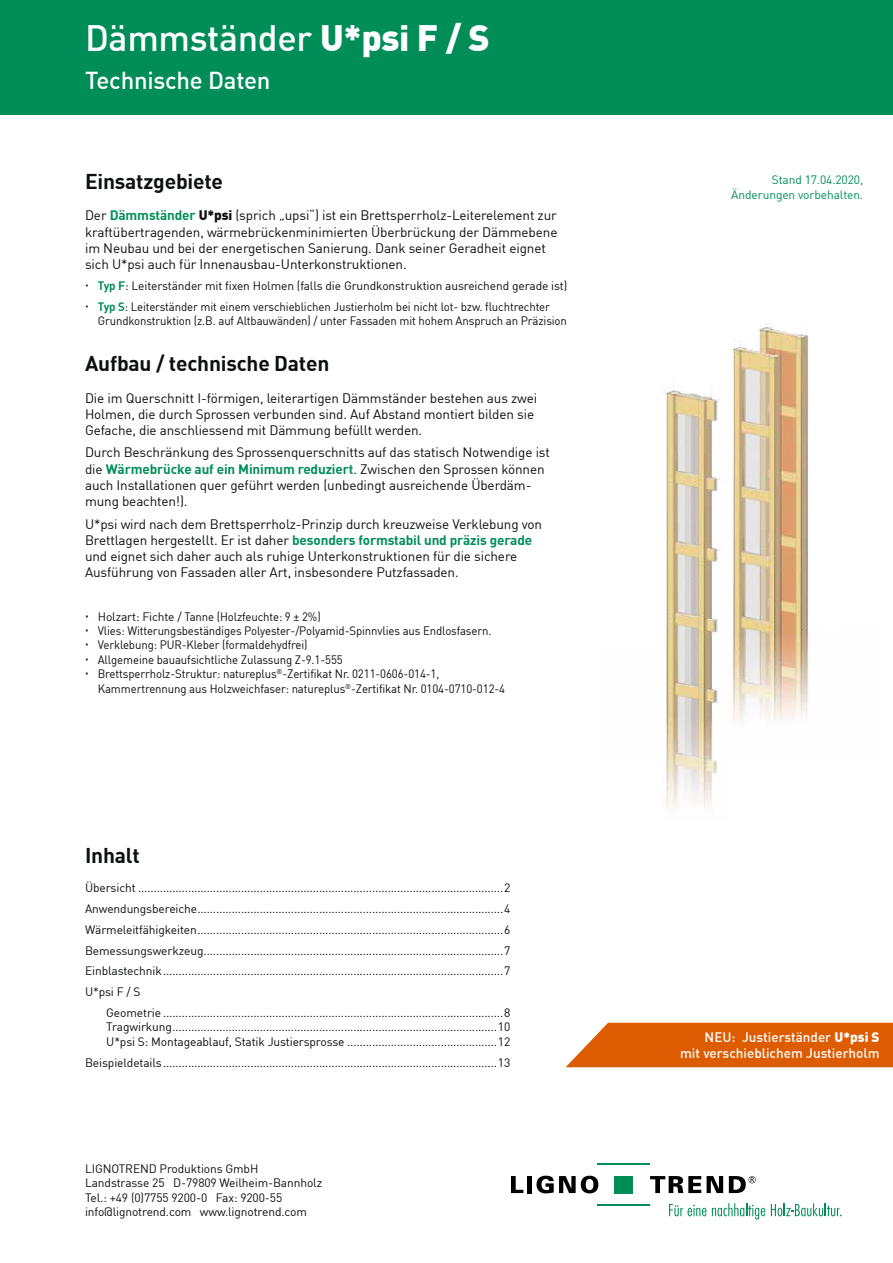
<style>
.page{position:relative;width:893px;height:1263px;background:#fff}
.page>*{position:absolute;margin:0;border:0;box-sizing:border-box;transform-origin:0 0}
.t1{font:500 36px "DIN";letter-spacing:-.01em;color:#fff}
.t2{font:500 24px "DIN";letter-spacing:-.01em;color:#fff}
.t3{font:700 21px "DIN";letter-spacing:-.01em;color:#0c100e}
.t4{font:13.5px/16.2px "DIN";letter-spacing:-.01em;color:#0c100e}
.t5{font:500 13.5px/16.2px "DIN";color:#fff;text-align:right}
.t6{font:12px/14.4px "DIN";letter-spacing:-.01em;color:#0c100e}
.t7{font:12px "DIN";letter-spacing:-.01em;color:#0c100e;scale:.95 1}
.t8{font:12px/14.4px "DIN";letter-spacing:-.01em;color:#008d58;text-align:right}
.s1{font-weight:900}
.s2{font-weight:700;color:#008d58}
</style>
<div class="page">
<img style="left:732px;top:323px;width:77px;height:397px">
<img style="left:663px;top:385px;width:58px;height:424px">
<div style="left:0;top:0;width:893px;height:115px;background:#008d58"></div>
<div style="left:566px;top:1023px;width:327px;height:44px;background:#de5c00"></div>
<svg style="left:511px;top:1176px;width:12px;height:17px"></svg>
<div style="left:527px;top:1176px;width:5px;height:17px;background:#000"></div>
<svg style="left:536px;top:1175px;width:62px;height:18px"></svg>
<svg style="left:650px;top:1176px;width:51px;height:17px"></svg>
<svg style="left:707px;top:1176px;width:16px;height:17px"></svg>
<hr style="left:597px;top:1163px;width:53px;height:2px;background:#008d58">
<hr style="left:597px;top:1204px;width:53px;height:2px;background:#008d58">
<div style="left:615px;top:1176px;width:18px;height:17px;background:#008d58"></div>
<svg style="left:729px;top:1176px;width:27px;height:17px"></svg>
<svg style="left:669px;top:1204px;width:37px;height:12px"></svg>
<svg style="left:712px;top:1203px;width:53px;height:16px"></svg>
<svg style="left:771px;top:1203px;width:71px;height:13px"></svg>
<h1 class="t1" style="left:85px;top:15px;width:406px">Dämmständer <span class="s1">U*psi F / S</span></h1>
<h2 class="t2" style="left:85px;top:65px;width:187px">Technische Daten</h2>
<h3 class="t3" style="left:85px;top:168px;width:139px">Einsatzgebiete</h3>
<p class="t4" style="left:85px;top:207px;width:474px">Der <span class="s2">Dämmständer</span> <span class="s1">U*psi</span> (sprich „upsi“) ist ein Brettsperrholz-Leiterelement zur kraftübertragenden, wärmebrückenminimierten Überbrückung der Dämmebene im Neubau und bei der energetischen Sanierung. Dank seiner Geradheit eignet sich U*psi auch für Innenausbau-Unterkonstruktionen.</p>
<p class="t6" style="left:98px;top:275px;width:471px;line-height:20.9px"><span class="s2">Typ F</span>: Leiterständer mit fixen Holmen (falls die Grundkonstruktion ausreichend gerade ist)<br><span class="s2">Typ S</span>: Leiterständer mit einem verschieblichen Justierholm bei nicht lot- bzw. fluchtrechter</p>
<p class="t7" style="left:98px;top:313px;width:495px">Grundkonstruktion (z.B. auf Altbauwänden) / unter Fassaden mit hohem Anspruch an Präzision</p>
<h3 class="t3" style="left:85px;top:350px;width:246px">Aufbau / technische Daten</h3>
<p class="t4" style="left:85px;top:389px;width:454px">Die im Querschnitt I-förmigen, leiterartigen Dämmständer bestehen aus zwei<br>Holmen, die durch Sprossen verbunden sind. Auf Abstand montiert bilden sie<br>Gefache, die anschliessend mit Dämmung befüllt werden.</p>
<p class="t4" style="left:85px;top:444px;width:466px">Durch Beschränkung des Sprossenquerschnitts auf das statisch Notwendige ist die <span class="s2">Wärmebrücke auf ein Minimum reduziert</span>. Zwischen den Sprossen können auch Installationen quer geführt werden (unbedingt ausreichende Überdäm&shy;mung beachten!).</p>
<p class="t4" style="left:85px;top:515px;width:459px">U*psi wird nach dem Brettsperrholz-Prinzip durch kreuzweise Verklebung von Brettlagen hergestellt. Er ist daher <span class="s2">besonders formstabil und präzis gerade </span>und eignet sich daher auch als ruhige Unterkonstruktionen für die sichere Ausführung von Fassaden aller Art, insbesondere Putzfassaden.</p>
<p class="t6" style="left:98px;top:609px;width:409px">Holzart: Fichte / Tanne (Holzfeuchte: 9 ± 2%)<br>Vlies: Witterungsbeständiges Polyester-/Polyamid-Spinnvlies aus Endlosfasern.<br>Verklebung: PUR-Kleber (formaldehydfrei)<br>Allgemeine bauaufsichtliche Zulassung Z-9.1-555<br>Brettsperrholz-Struktur: natureplus<sup>®</sup>-Zertifikat Nr. 0211-0606-014-1, Kammertrennung aus Holzweichfaser: natureplus<sup>®</sup>-Zertifikat Nr. 0104-0710-012-4</p>
<h3 class="t3" style="left:85px;top:842px;width:56px">Inhalt</h3>
<p class="t6" style="left:85px;top:877px;width:427px;line-height:20.9px;text-align:justify">Übersicht .....................................................................................................................2<br>Anwendungsbereiche..................................................................................................4<br>Wärmeleitfähigkeiten..................................................................................................6<br>Bemessungswerkzeug................................................................................................7<br>Einblastechnik.............................................................................................................7<br>U*psi F / S</p>
<p class="t6" style="left:106px;top:1005px;width:405px;text-align:justify">Geometrie .............................................................................................................8<br>Tragwirkung........................................................................................................10<br>U*psi S: Montageablauf, Statik Justiersprosse ................................................12</p>
<p class="t6" style="left:85px;top:1055px;width:427px">Beispieldetails...........................................................................................................13</p>
<p class="t6" style="left:85px;top:1161px;width:239px">LIGNOTREND Produktions GmbH Landstrasse 25 D-79809 Weilheim-Bannholz Tel.: +49 (0)7755 9200-0 Fax: 9200-55 info@lignotrend.com www.lignotrend.com</p>
<p class="t8" style="left:731px;top:173px;width:133px">Stand 17.04.2020,<br>Änderungen vorbehalten.</p>
<p class="t5" style="left:680px;top:1029px;width:201px">NEU: Justierständer <span class="s1">U*psi S<br></span>mit verschieblichem Justierholm</p>
</div>
